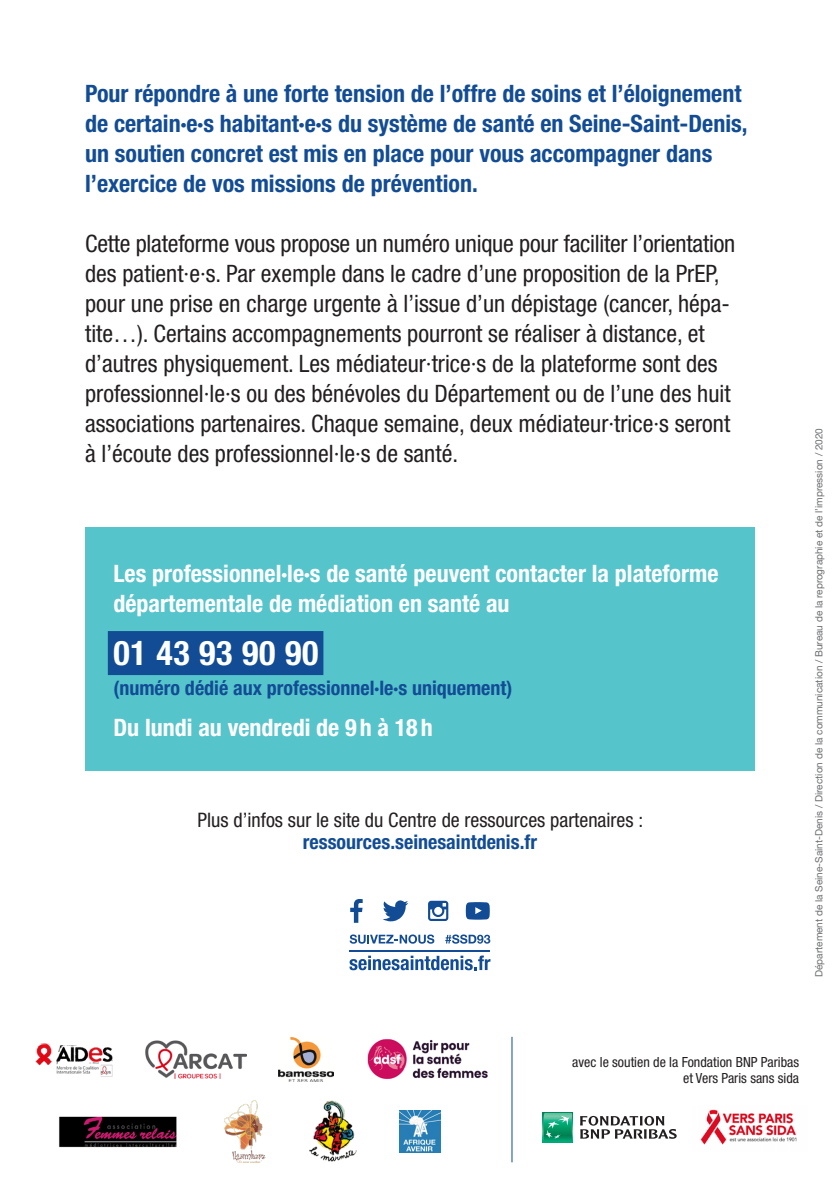
<style>
.page{position:relative;width:840px;height:1191px;background:#fff}
.page>*{position:absolute;margin:0;border:0;box-sizing:border-box;transform-origin:0 0}
.t1{font:700 condensed 34px "Helvetica Neue LT Std";letter-spacing:.02em;color:#fff}
.t2{font:condensed 24px/30px "Helvetica Neue LT Std";color:#231f20}
.t3{font:700 condensed 24px/30px "Helvetica Neue LT Std";color:#124c95}
.t4{font:700 condensed 24px/30px "Helvetica Neue LT Std";color:#fff}
.t5{font:condensed 20px/22px "Helvetica Neue LT Std";color:#231f20;text-align:center}
.t6{font:700 condensed 20px "Helvetica Neue LT Std";color:#124c95}
.t7{font:condensed 14px/16px "Helvetica Neue LT Std";color:#231f20;text-align:right}
.t8{font:10px "Helvetica Neue LT Pro";color:#6c6d70}
.s1{font-weight:700;color:#124c95}
</style>
<div class="page">
<div style="left:85px;top:527px;width:669px;height:244px;background:#56c5cb"></div>
<div style="left:108px;top:631px;width:215px;height:44px;background:#124c95"></div>
<svg style="left:349px;top:934px;width:85px;height:9px"></svg>
<svg style="left:445px;top:934px;width:45px;height:9px"></svg>
<svg style="left:350px;top:899px;width:12px;height:23px"></svg>
<svg style="left:382px;top:900px;width:26px;height:21px"></svg>
<svg style="left:428px;top:900px;width:20px;height:21px"></svg>
<svg style="left:465px;top:902px;width:24px;height:17px"></svg>
<svg style="left:349px;top:955px;width:141px;height:15px"></svg>
<hr style="left:349px;top:950px;width:141px;height:1px;background:#124c95">
<img style="left:35px;top:1043px;width:78px;height:34px">
<img style="left:145px;top:1040px;width:101px;height:39px">
<img style="left:278px;top:1037px;width:55px;height:44px">
<img style="left:367px;top:1039px;width:121px;height:40px">
<img style="left:59px;top:1116px;width:118px;height:32px">
<img style="left:225px;top:1101px;width:41px;height:61px">
<img style="left:309px;top:1100px;width:48px;height:62px">
<img style="left:700px;top:1109px;width:97px;height:36px">
<svg style="left:542px;top:1112px;width:30px;height:30px"></svg>
<svg style="left:543px;top:1112px;width:29px;height:29px"></svg>
<svg style="left:580px;top:1116px;width:96px;height:22px"></svg>
<img style="left:399px;top:1111px;width:41px;height:41px">
<hr style="left:511px;top:1036px;width:1px;height:126px;background:#124c95">
<p class="t3" style="left:85px;top:78px;width:663px">Pour répondre à une forte tension de l’offre de soins et l’éloignement de certain·e·s habitant·e·s du système de santé en Seine-Saint-Denis, un soutien concret est mis en place pour vous accompagner dans l’exercice de vos missions de prévention.</p>
<p class="t2" style="left:85px;top:229px;width:651px">Cette plateforme vous propose un numéro unique pour faciliter l’orientation des patient·e·s. Par exemple dans le cadre d’une proposition de la PrEP, pour une prise en charge urgente à l’issue d’un dépistage (cancer, hépa&shy;tite…). Certains accompagnements pourront se réaliser à distance, et d’autres physiquement. Les médiateur·trice·s de la plateforme sont des professionnel·le·s ou des bénévoles du Département ou de l’une des huit associations partenaires. Chaque semaine, deux médiateur·trice·s seront à l’écoute des professionnel·le·s de santé.</p>
<p class="t4" style="left:113px;top:558px;width:606px">Les professionnel·le·s de santé peuvent contacter la plateforme départementale de médiation en santé au</p>
<p class="t1" style="left:113px;top:632px;width:206px">01 43 93 90 90</p>
<p class="t6" style="left:113px;top:676px;width:400px">(numéro dédié aux professionnel·le·s uniquement)</p>
<p class="t4" style="left:113px;top:712px;width:321px">Du lundi au vendredi de 9 h à 18 h</p>
<p class="t5" style="left:197px;top:808px;width:447px">Plus d’infos sur le site du Centre de ressources partenaires : <span class="s1">ressources.seinesaintdenis.fr</span></p>
<p class="t8" style="left:812px;top:977px;width:550px;rotate:-90deg">Département de la Seine-Saint-Denis / Direction de la communication / Bureau de la reprographie et de l’impression / 2020</p>
<p class="t7" style="left:572px;top:1053px;width:228px">avec le soutien de la Fondation BNP Paribas et Vers Paris sans sida</p>
</div>
